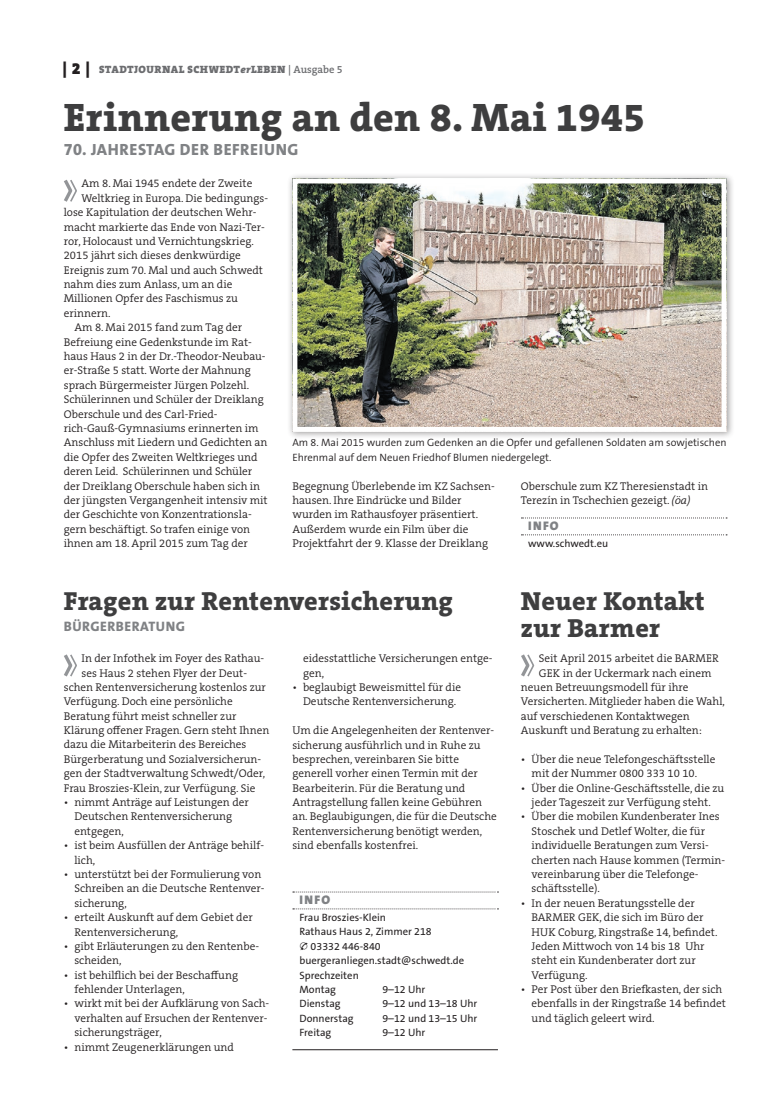
<style>
.page{position:relative;width:762px;height:1117px;background:#fff}
.page>*{position:absolute;margin:0;border:0;box-sizing:border-box;transform-origin:0 0}
.t1{font:800 40px "The Serif B W8";letter-spacing:.01em;color:#3e3e3f}
.t2{font:800 26.25px/27.5px "The Serif B W8";letter-spacing:.01em;color:#3e3e3f}
.t3{font:800 16.25px "The Sans B W8";letter-spacing:.035em;color:#808285}
.t4{font:800 13.75px "The Sans B W8";letter-spacing:.035em;color:#808285}
.t5{font:900 12.5px "The Sans B W9";letter-spacing:.11em;color:#808285}
.t6{font:300 11.25px/14.4px "The Serif B W4";color:#231f20}
.t7{font:10.62px "The Sans B W5 Plain";color:#231f20}
.t8{font:300 10.62px/14.4px "The Sans B W4";color:#231f20}
.t9{font:900 10.62px "The Serif B W9";letter-spacing:.045em;color:#6c6d70}
.s1{font-size:16.25px;color:#231f20}
.s2{font-style:italic}
.s3{font-family:"The Serif B W6";font-weight:600}
</style>
<div class="page">
<div style="left:287px;top:173px;width:447px;height:266px;background:#231f20;opacity:.45"></div>
<img style="left:298px;top:184px;width:422px;height:242px">
<div style="left:292px;top:178px;width:434px;height:254px;border:5px solid #fff"></div>
<svg style="left:521px;top:517px;width:206px;height:1px"></svg>
<svg style="left:521px;top:534px;width:206px;height:1px"></svg>
<svg style="left:64px;top:179px;width:13px;height:23px"></svg>
<svg style="left:293px;top:891px;width:205px;height:1px"></svg>
<svg style="left:293px;top:908px;width:205px;height:1px"></svg>
<hr style="left:292px;top:1048px;width:206px;height:1px;background:#231f20">
<svg style="left:64px;top:654px;width:13px;height:23px"></svg>
<svg style="left:521px;top:654px;width:14px;height:23px"></svg>
<p class="t9" style="left:63px;top:63px;width:282px"><span class="s1">| 2 |</span> STADTJOURNAL SCHWEDT<span class="s2">er</span>LEBEN <span class="s3">| Ausgabe 5</span></p>
<h1 class="t1" style="left:64px;top:90px;width:583px">Erinnerung an den 8. Mai 1945</h1>
<h3 class="t3" style="left:64px;top:139px;width:236px">70. JAHRESTAG DER BEFREIUNG</h3>
<p class="t6" style="left:82px;top:176px;width:172px">Am 8. Mai 1945 endete der Zweite</p>
<p class="t6" style="left:82px;top:191px;width:188px">Weltkrieg in Europa. Die bedingungs-</p>
<p class="t6" style="left:64px;top:205px;width:194px">lose Kapitulation der deutschen Wehr-</p>
<p class="t6" style="left:64px;top:219px;width:203px">macht markierte das Ende von Nazi-Ter-</p>
<p class="t6" style="left:64px;top:234px;width:192px">ror, Holocaust und Vernichtungskrieg.</p>
<p class="t6" style="left:64px;top:248px;width:179px">2015 jährt sich dieses denkwürdige</p>
<p class="t6" style="left:64px;top:263px;width:201px">Ereignis zum 70. Mal und auch Schwedt</p>
<p class="t6" style="left:64px;top:277px;width:170px">nahm dies zum Anlass, um an die</p>
<p class="t6" style="left:64px;top:291px;width:176px">Millionen Opfer des Faschismus zu</p>
<p class="t6" style="left:64px;top:306px;width:48px">erinnern.</p>
<p class="t6" style="left:74px;top:320px;width:169px">Am 8. Mai 2015 fand zum Tag der</p>
<p class="t6" style="left:64px;top:334px;width:190px">Befreiung eine Gedenkstunde im Rat-</p>
<p class="t6" style="left:64px;top:349px;width:203px">haus Haus 2 in der Dr.-Theodor-Neubau-</p>
<p class="t6" style="left:64px;top:363px;width:188px">er-Straße 5 statt. Worte der Mahnung</p>
<p class="t6" style="left:64px;top:378px;width:187px">sprach Bürgermeister Jürgen Polzehl.</p>
<p class="t6" style="left:64px;top:392px;width:202px">Schülerinnen und Schüler der Dreiklang</p>
<p class="t6" style="left:64px;top:406px;width:155px">Oberschule und des Carl-Fried-</p>
<p class="t6" style="left:64px;top:421px;width:196px">rich-Gauß-Gymnasiums erinnerten im</p>
<p class="t6" style="left:64px;top:435px;width:205px">Anschluss mit Liedern und Gedichten an</p>
<p class="t6" style="left:64px;top:449px;width:195px">die Opfer des Zweiten Weltkrieges und</p>
<p class="t6" style="left:64px;top:464px;width:190px">deren Leid. Schülerinnen und Schüler</p>
<p class="t6" style="left:64px;top:478px;width:198px">der Dreiklang Oberschule haben sich in</p>
<p class="t6" style="left:64px;top:493px;width:205px">der jüngsten Vergangenheit intensiv mit</p>
<p class="t6" style="left:64px;top:507px;width:189px">der Geschichte von Konzentrationsla-</p>
<p class="t6" style="left:64px;top:521px;width:188px">gern beschäftigt. So trafen einige von</p>
<p class="t6" style="left:64px;top:536px;width:185px">ihnen am 18. April 2015 zum Tag der</p>
<p class="t8" style="left:292px;top:435px;width:436px">Am 8. Mai 2015 wurden zum Gedenken an die Opfer und gefallenen Soldaten am sowjetischen<br>Ehrenmal auf dem Neuen Friedhof Blumen niedergelegt.</p>
<p class="t6" style="left:292px;top:478px;width:204px">Begegnung Überlebende im KZ Sachsen&shy;hausen. Ihre Eindrücke und Bilder wurden im Rathausfoyer präsentiert.<br>Außerdem wurde ein Film über die Projektfahrt der 9. Klasse der Dreiklang</p>
<p class="t6" style="left:521px;top:478px;width:189px">Oberschule zum KZ Theresienstadt in<br>Terezín in Tschechien gezeigt. <span class="s2">(öa)</span></p>
<p class="t5" style="left:528px;top:517px;width:32px">INFO</p>
<p class="t7" style="left:528px;top:536px;width:82px">www.schwedt.eu</p>
<h2 class="t2" style="left:64px;top:586px;width:391px">Fragen zur Rentenversicherung</h2>
<p class="t4" style="left:64px;top:617px;width:123px">BÜRGERBERATUNG</p>
<p class="t6" style="left:82px;top:651px;width:184px">In der Infothek im Foyer des Rathau-</p>
<p class="t6" style="left:82px;top:665px;width:167px">ses Haus 2 stehen Flyer der Deut-</p>
<p class="t6" style="left:64px;top:679px;width:204px">schen Rentenversicherung kostenlos zur</p>
<p class="t6" style="left:64px;top:694px;width:170px">Verfügung. Doch eine persönliche</p>
<p class="t6" style="left:64px;top:708px;width:174px">Beratung führt meist schneller zur</p>
<p class="t6" style="left:64px;top:723px;width:207px">Klärung offener Fragen. Gern steht Ihnen</p>
<p class="t6" style="left:64px;top:737px;width:184px">dazu die Mitarbeiterin des Bereiches</p>
<p class="t6" style="left:64px;top:751px;width:199px">Bürgerberatung und Sozialversicherun-</p>
<p class="t6" style="left:64px;top:766px;width:203px">gen der Stadtverwaltung Schwedt/Oder,</p>
<p class="t6" style="left:64px;top:780px;width:193px">Frau Broszies-Klein, zur Verfügung. Sie</p>
<p class="t6" style="left:74px;top:794px;width:176px;text-indent:-11px">• nimmt Anträge auf Leistungen der<br>Deutschen Rentenversicherung entgegen,</p>
<p class="t6" style="left:74px;top:838px;width:191px;text-indent:-11px">• ist beim Ausfüllen der Anträge behilf&shy;lich,</p>
<p class="t6" style="left:74px;top:866px;width:192px;text-indent:-11px">• unterstützt bei der Formulierung von<br>Schreiben an die Deutsche Rentenver&shy;sicherung,</p>
<p class="t6" style="left:74px;top:909px;width:180px;text-indent:-11px">• erteilt Auskunft auf dem Gebiet der<br>Rentenversicherung,</p>
<p class="t6" style="left:74px;top:938px;width:186px;text-indent:-11px">• gibt Erläuterungen zu den Rentenbe&shy;scheiden,</p>
<p class="t6" style="left:74px;top:967px;width:165px;text-indent:-11px">• ist behilflich bei der Beschaffung fehlender Unterlagen,</p>
<p class="t6" style="left:74px;top:996px;width:196px;text-indent:-11px">• wirkt mit bei der Aufklärung von Sach&shy;verhalten auf Ersuchen der Rentenver&shy;sicherungsträger,</p>
<p class="t6" style="left:64px;top:1039px;width:172px">• nimmt Zeugenerklärungen und</p>
<p class="t6" style="left:303px;top:651px;width:191px">eidesstattliche Versicherungen entge&shy;gen,</p>
<p class="t6" style="left:292px;top:679px;width:170px;text-align:center">• beglaubigt Beweismittel für die<br>Deutsche Rentenversicherung.</p>
<p class="t6" style="left:292px;top:723px;width:206px">Um die Angelegenheiten der Rentenver&shy;sicherung ausführlich und in Ruhe zu besprechen, vereinbaren Sie bitte generell vorher einen Termin mit der Bearbeiterin. Für die Beratung und Antragstellung fallen keine Gebühren an. Beglaubigungen, die für die Deutsche Rentenversicherung benötigt werden, sind ebenfalls kostenfrei.</p>
<p class="t5" style="left:299px;top:891px;width:32px">INFO</p>
<p class="t7" style="left:299px;top:910px;width:88px">Frau Broszies-Klein</p>
<p class="t7" style="left:299px;top:924px;width:134px">Rathaus Haus 2, Zimmer 218</p>
<p class="t7" style="left:311px;top:939px;width:72px">03332 446-840</p>
<p class="t7" style="left:299px;top:953px;width:166px">buergeranliegen.stadt@schwedt.de</p>
<p class="t7" style="left:299px;top:967px;width:61px">Sprechzeiten</p>
<p class="t7" style="left:299px;top:982px;width:38px">Montag</p>
<p class="t7" style="left:382px;top:982px;width:44px">9–12 Uhr</p>
<p class="t7" style="left:299px;top:996px;width:43px">Dienstag</p>
<p class="t7" style="left:382px;top:996px;width:96px">9–12 und 13–18 Uhr</p>
<p class="t7" style="left:299px;top:1011px;width:56px">Donnerstag</p>
<p class="t7" style="left:382px;top:1011px;width:96px">9–12 und 13–15 Uhr</p>
<p class="t7" style="left:299px;top:1025px;width:33px">Freitag</p>
<p class="t7" style="left:382px;top:1025px;width:44px">9–12 Uhr</p>
<h2 class="t2" style="left:521px;top:586px;width:185px">Neuer Kontakt zur Barmer</h2>
<p class="t6" style="left:539px;top:651px;width:182px">Seit April 2015 arbeitet die BARMER</p>
<p class="t6" style="left:539px;top:665px;width:174px">GEK in der Uckermark nach einem</p>
<p class="t6" style="left:521px;top:679px;width:169px">neuen Betreuungsmodell für ihre</p>
<p class="t6" style="left:521px;top:694px;width:206px">Versicherten. Mitglieder haben die Wahl,</p>
<p class="t6" style="left:521px;top:708px;width:170px">auf verschiedenen Kontaktwegen</p>
<p class="t6" style="left:521px;top:723px;width:182px">Auskunft und Beratung zu erhalten:</p>
<p class="t6" style="left:531px;top:751px;width:185px;text-indent:-11px">• Über die neue Telefongeschäftsstelle mit der Nummer 0800 333 10 10.</p>
<p class="t6" style="left:521px;top:780px;width:205px;text-align:center">• Über die Online-Geschäftsstelle, die zu jeder Tageszeit zur Verfügung steht.</p>
<p class="t6" style="left:531px;top:809px;width:195px;text-indent:-11px">• Über die mobilen Kundenberater Ines<br>Stoschek und Detlef Wolter, die für individuelle Beratungen zum Versi&shy;cherten nach Hause kommen (Termin&shy;vereinbarung über die Telefonge&shy;schäftsstelle).</p>
<p class="t6" style="left:531px;top:895px;width:187px;text-indent:-11px">• In der neuen Beratungsstelle der<br>BARMER GEK, die sich im Büro der<br>HUK Coburg, Ringstraße 14, befindet.<br>Jeden Mittwoch von 14 bis 18 Uhr steht ein Kundenberater dort zur<br>Verfügung.</p>
<p class="t6" style="left:531px;top:981px;width:196px;text-indent:-11px">• Per Post über den Briefkasten, der sich ebenfalls in der Ringstraße 14 befindet und täglich geleert wird.</p>
</div>
